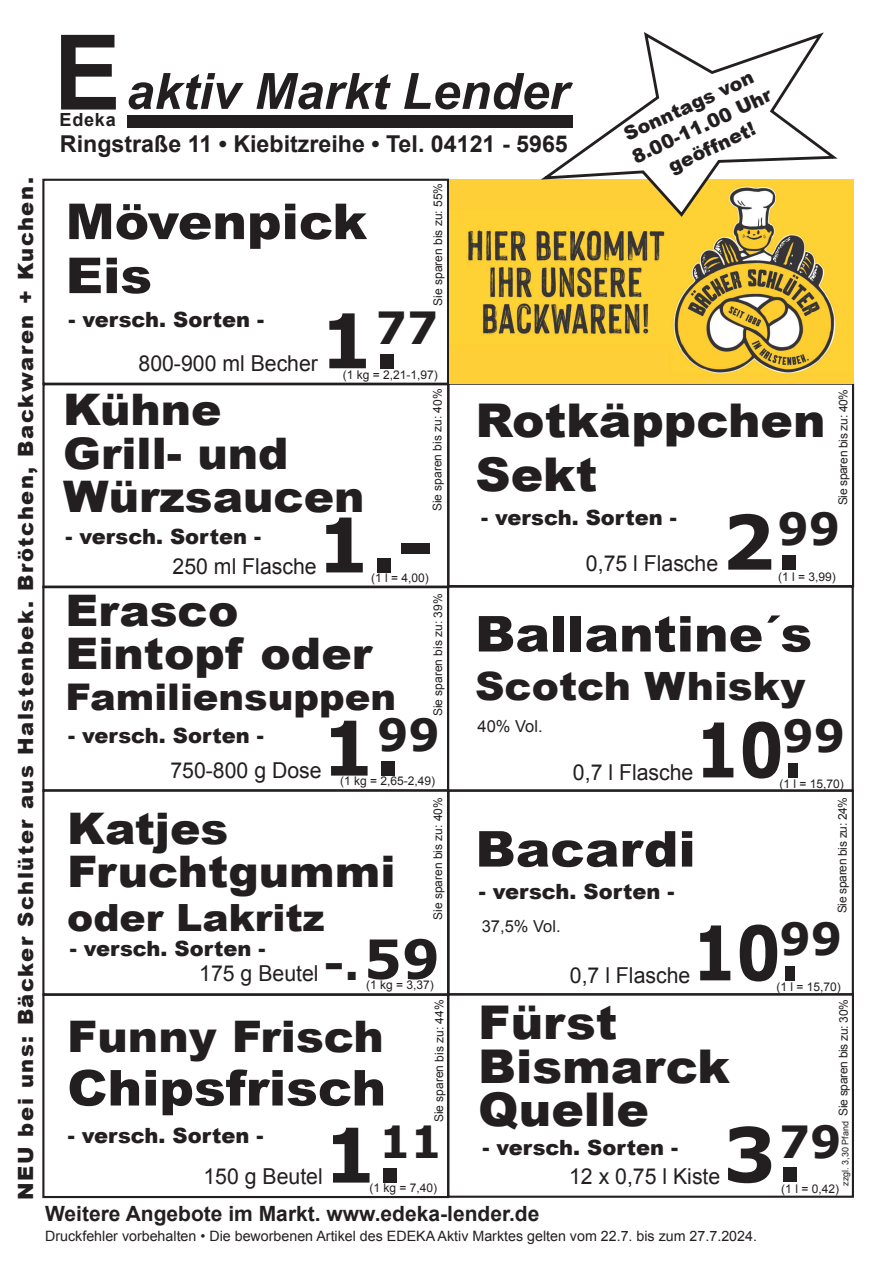
<style>
.page{position:relative;width:893px;height:1262px;background:#fff}
.page>*{position:absolute;margin:0;border:0;box-sizing:border-box;transform-origin:0 0}
.t1{font:700 75.3px "Verdana";color:#231f20}
.t2{font:700 75.3px "Verdana";color:#231f20;scale:.83 1}
.t3{font:italic 700 50.1px "Arial";color:#231f20}
.t4{font:900 49.5px/54px "Arial";color:#231f20;scale:1.05 1}
.t5{font:900 46.5px/43.5px "Arial";color:#231f20;scale:1.05 1}
.t6{font:700 44.25px "Verdana";color:#231f20}
.t7{font:900 43.5px/43.5px "Arial";color:#231f20;scale:1.05 1}
.t8{font:700 43.2px "Verdana";color:#231f20}
.t9{font:900 39px "Arial";color:#231f20;scale:1.05 1}
.t10{font:900 37.5px "Arial";color:#231f20;scale:1.05 1}
.t11{font:900 36.75px "Arial";color:#231f20;scale:1.05 1}
.t12{font:700 23.25px "Arial";color:#231f20}
.t13{font:21.9px "Arial";color:#231f20}
.t14{font:900 21px "Arial";color:#231f20}
.t15{font:900 21px "Arial";letter-spacing:.075em;color:#231f20}
.t16{font:700 21px "Arial";color:#231f20}
.t17{font:900 19.05px/23.9px "Arial";color:#231f20;text-align:center}
.t18{font:700 18.15px "Arial";letter-spacing:.04em;color:#231f20}
.t19{font:16.5px "Arial";color:#231f20}
.t20{font:14.25px "Arial";color:#231f20}
.t21{font:12px "Arial";letter-spacing:-.005em;color:#231f20}
.t22{font:12px "Arial";letter-spacing:-.03em;color:#231f20}
.t23{font:9px "Arial";color:#231f20}
.s1{font-style:normal;font-size:104.25px}
.s2{font-size:54px}
</style>
<div class="page">
<div style="left:42px;top:179px;width:407px;height:206px;border:2px solid #231f20"></div>
<div style="left:447px;top:585px;width:406px;height:206px;border:2px solid #231f20"></div>
<div style="left:42px;top:789px;width:407px;height:206px;border:2px solid #231f20"></div>
<div style="left:447px;top:789px;width:406px;height:206px;border:2px solid #231f20"></div>
<div style="left:42px;top:993px;width:407px;height:205px;border:2px solid #231f20"></div>
<div style="left:127px;top:115px;width:446px;height:12px;background:#231f20"></div>
<div style="left:447px;top:382px;width:407px;height:205px;border:2px solid #231f20"></div>
<div style="left:447px;top:993px;width:407px;height:204px;border:2px solid #231f20"></div>
<div style="left:42px;top:383px;width:407px;height:205px;border:2px solid #231f20"></div>
<img style="left:449px;top:179px;width:404px;height:204px">
<svg style="left:536px;top:32px;width:301px;height:187px"></svg>
<h2 class="t3" style="left:54px;top:59px;width:516px"><span class="s1">E</span>aktiv Markt Lender</h2>
<h3 class="t18" style="left:60px;top:108px;width:58px">Edeka</h3>
<h3 class="t12" style="left:60px;top:128px;width:509px">Ringstraße 11 • Kiebitzreihe • Tel. 04121 - 5965</h3>
<h3 class="t17" style="left:617px;top:125px;width:153px;rotate:-25deg">Sonntags von<br>8.00-11.00 Uhr geöffnet!</h3>
<h3 class="t15" style="left:10px;top:1200px;width:1024px;rotate:-90deg">NEU bei uns: Bäcker Schlüter aus Halstenbek. Brötchen, Backwaren + Kuchen.</h3>
<p class="t21" style="left:430px;top:305px;width:124px;rotate:-90deg">Sie sparen bis zu: 55%</p>
<h3 class="t4" style="left:66px;top:193px;width:288px">Mövenpick<br>Eis</h3>
<h1 class="t1" style="left:319px;top:292px;width:120px">1.<sup>77</sup></h1>
<h3 class="t14" style="left:69px;top:304px;width:197px">- versch. Sorten -</h3>
<h3 class="t13" style="left:138px;top:349px;width:181px">800-900 ml Becher</h3>
<p class="t21" style="left:343px;top:367px;width:97px">(1 kg = 2,21-1,97)</p>
<h3 class="t7" style="left:63px;top:387px;width:288px">Kühne<br>Grill- und<br>Würzsaucen</h3>
<p class="t21" style="left:429px;top:511px;width:124px;rotate:-90deg">Sie sparen bis zu: 40%</p>
<h3 class="t14" style="left:65px;top:522px;width:197px">- versch. Sorten -</h3>
<h1 class="t1" style="left:316px;top:496px;width:118px">1.-</h1>
<h3 class="t13" style="left:173px;top:552px;width:145px">250 ml Flasche</h3>
<p class="t21" style="left:371px;top:570px;width:59px">(1 l = 4,00)</p>
<p class="t21" style="left:430px;top:716px;width:124px;rotate:-90deg">Sie sparen bis zu: 39%</p>
<h3 class="t7" style="left:65px;top:587px;width:293px">Erasco<br>Eintopf oder</h3>
<h3 class="t11" style="left:65px;top:670px;width:316px">Familiensuppen</h3>
<h1 class="t1" style="left:321px;top:699px;width:120px">1.<sup>99</sup></h1>
<h3 class="t14" style="left:68px;top:720px;width:197px">- versch. Sorten -</h3>
<h3 class="t13" style="left:170px;top:756px;width:153px">750-800 g Dose</h3>
<p class="t21" style="left:340px;top:773px;width:97px">(1 kg = 2,65-2,49)</p>
<p class="t21" style="left:430px;top:920px;width:124px;rotate:-90deg">Sie sparen bis zu: 40%</p>
<h3 class="t7" style="left:67px;top:805px;width:314px">Katjes<br>Fruchtgummi</h3>
<h3 class="t10" style="left:67px;top:890px;width:247px">oder Lakritz</h3>
<h3 class="t8" style="left:323px;top:936px;width:118px">-.<span class="s2">59</span></h3>
<h3 class="t14" style="left:70px;top:933px;width:197px">- versch. Sorten -</h3>
<h3 class="t13" style="left:199px;top:958px;width:121px">175 g Beutel</h3>
<p class="t21" style="left:366px;top:977px;width:69px">(1 kg = 3,37)</p>
<p class="t21" style="left:431px;top:1122px;width:124px;rotate:-90deg">Sie sparen bis zu: 44%</p>
<h3 class="t7" style="left:67px;top:1012px;width:303px">Funny Frisch</h3>
<h3 class="t4" style="left:67px;top:1059px;width:305px">Chipsfrisch</h3>
<h1 class="t1" style="left:323px;top:1106px;width:120px">1.<sup>11</sup></h1>
<h3 class="t14" style="left:68px;top:1120px;width:197px">- versch. Sorten -</h3>
<h3 class="t13" style="left:203px;top:1161px;width:121px">150 g Beutel</h3>
<p class="t21" style="left:369px;top:1180px;width:69px">(1 kg = 7,40)</p>
<h3 class="t5" style="left:475px;top:392px;width:335px;line-height:54px">Rotkäppchen<br>Sekt</h3>
<p class="t22" style="left:835px;top:505px;width:118px;rotate:-90deg">Sie sparen bis zu: 40%</p>
<h3 class="t14" style="left:481px;top:502px;width:197px">- versch. Sorten -</h3>
<h3 class="t13" style="left:586px;top:549px;width:134px">0,75 l Flasche</h3>
<h1 class="t1" style="left:721px;top:493px;width:120px">2.<sup>99</sup></h1>
<p class="t21" style="left:778px;top:569px;width:59px">(1 l = 3,99)</p>
<h3 class="t4" style="left:475px;top:605px;width:322px">Ballantine´s</h3>
<h3 class="t9" style="left:475px;top:657px;width:316px">Scotch Whisky</h3>
<h3 class="t19" style="left:477px;top:715px;width:67px">40% Vol.</h3>
<h3 class="t13" style="left:573px;top:757px;width:122px">0,7 l Flasche</h3>
<h3 class="t4" style="left:475px;top:820px;width:211px">Bacardi</h3>
<h3 class="t14" style="left:479px;top:876px;width:197px">- versch. Sorten -</h3>
<h3 class="t6" style="left:782px;top:707px;width:64px">99</h3>
<h1 class="t2" style="left:695px;top:701px;width:130px">10.</h1>
<p class="t21" style="left:779px;top:775px;width:66px">(1 l = 15,70)</p>
<p class="t22" style="left:834px;top:913px;width:118px;rotate:-90deg">Sie sparen bis zu: 24%</p>
<h3 class="t19" style="left:481px;top:915px;width:80px">37,5% Vol.</h3>
<h3 class="t13" style="left:570px;top:960px;width:122px">0,7 l Flasche</h3>
<h3 class="t6" style="left:779px;top:910px;width:64px">99</h3>
<h1 class="t2" style="left:692px;top:904px;width:130px">10.</h1>
<p class="t21" style="left:776px;top:978px;width:66px">(1 l = 15,70)</p>
<p class="t22" style="left:835px;top:1115px;width:118px;rotate:-90deg">Sie sparen bis zu: 30%</p>
<h3 class="t5" style="left:478px;top:999px;width:241px">Fürst<br>Bismarck<br>Quelle</h3>
<h3 class="t14" style="left:482px;top:1132px;width:197px">- versch. Sorten -</h3>
<p class="t23" style="left:839px;top:1185px;width:66px;rotate:-90deg">zzgl. 3,30 Pfand</p>
<h1 class="t1" style="left:722px;top:1105px;width:120px">3.<sup>79</sup></h1>
<h3 class="t13" style="left:569px;top:1162px;width:153px">12 x 0,75 l Kiste</h3>
<p class="t21" style="left:781px;top:1180px;width:59px">(1 l = 0,42)</p>
<h3 class="t16" style="left:45px;top:1199px;width:496px">Weitere Angebote im Markt. www.edeka-lender.de</h3>
<p class="t20" style="left:45px;top:1226px;width:713px">Druckfehler vorbehalten • Die beworbenen Artikel des EDEKA Aktiv Marktes gelten vom 22.7. bis zum 27.7.2024.</p>
</div>
